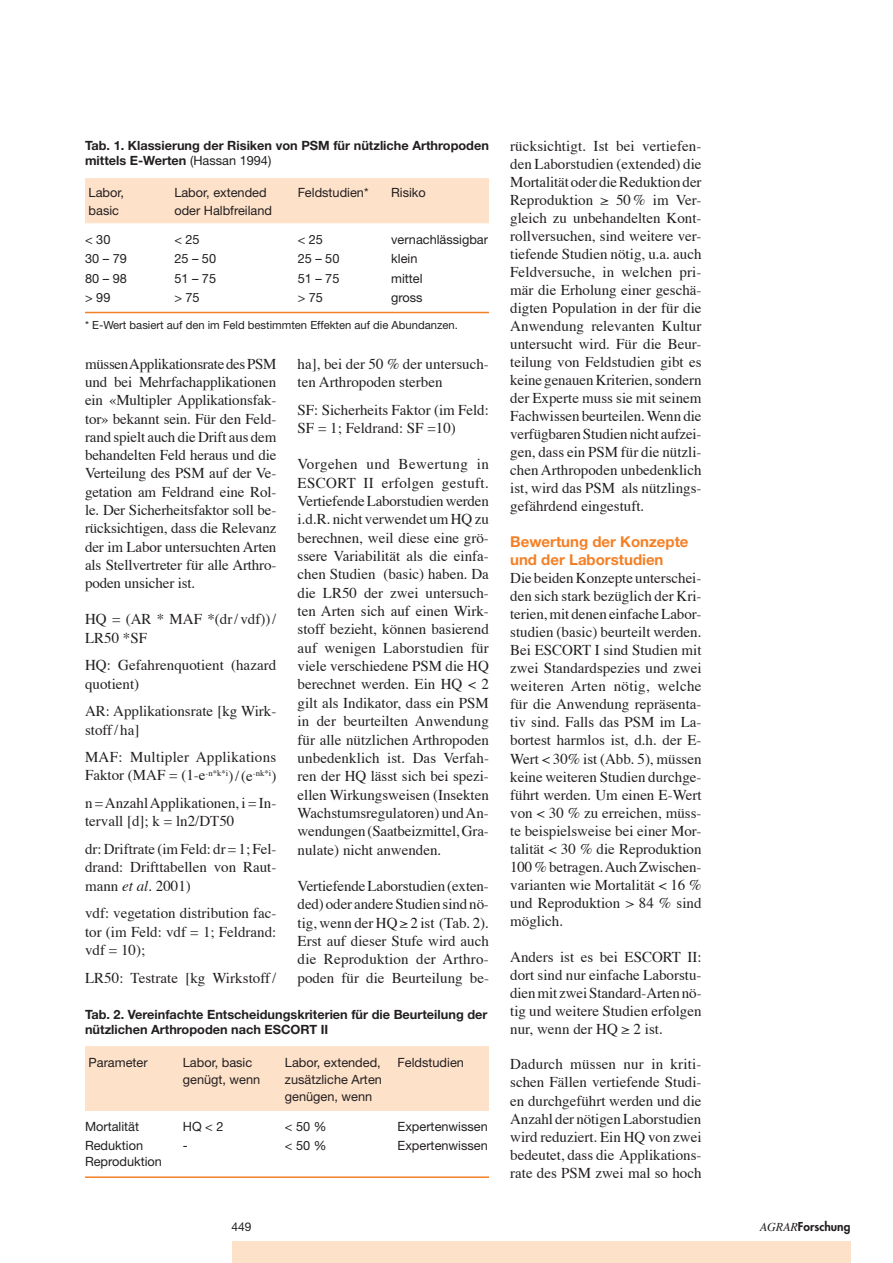
<style>
.page{position:relative;width:893px;height:1263px;background:#fff}
.page>*{position:absolute;margin:0;border:0;box-sizing:border-box;transform-origin:0 0}
.t1{font:15px/18px "Times";color:#231f20;text-align:justify}
.t2{font:15px/18.3px "Times";letter-spacing:.02em;color:#231f20}
.t3{font:700 15px/18px "Helvetica Neue";color:#f48026}
.t4{font:12.75px/17.4px "Helvetica Neue";color:#231f20}
.t5{font:700 12.75px/15.3px "Helvetica Neue";color:#231f20}
.t6{font:800 12px "Futura";color:#231f20}
.t7{font:12px "Helvetica Neue";color:#231f20}
.t8{font:11.25px "Helvetica Neue";color:#231f20}
.s1{font-weight:400}
.s2{font-style:italic}
.s3{font-family:"Times";font-weight:400;font-style:italic}
</style>
<div class="page">
<div style="left:232px;top:1242px;width:618px;height:21px;background:#fee1c9"></div>
<div style="left:85px;top:178px;width:404px;height:45px;background:#fee1c9"></div>
<hr style="left:85px;top:312px;width:404px;height:1px;background:#f48026">
<div style="left:85px;top:1046px;width:404px;height:65px;background:#fee1c9"></div>
<hr style="left:85px;top:1176px;width:404px;height:2px;background:#f48026">
<p class="t5" style="left:85px;top:137px;width:405px">Tab. 1. Klassierung der Risiken von PSM für nützliche Arthropoden mittels E-Werten <span class="s1">(Hassan 1994)</span></p>
<p class="t4" style="left:89px;top:184px;width:37px">Labor,</p>
<p class="t4" style="left:174px;top:184px;width:94px">Labor, extended</p>
<p class="t4" style="left:298px;top:184px;width:72px">Feldstudien*</p>
<p class="t4" style="left:391px;top:184px;width:36px">Risiko</p>
<p class="t4" style="left:89px;top:201px;width:32px">basic</p>
<p class="t4" style="left:174px;top:201px;width:99px">oder Halbfreiland</p>
<p class="t4" style="left:85px;top:230px;width:27px">&lt; 30</p>
<p class="t4" style="left:174px;top:230px;width:27px">&lt; 25</p>
<p class="t4" style="left:298px;top:230px;width:27px">&lt; 25</p>
<p class="t4" style="left:391px;top:230px;width:98px">vernachlässigbar</p>
<p class="t4" style="left:85px;top:250px;width:43px">30 – 79</p>
<p class="t4" style="left:174px;top:250px;width:43px">25 – 50</p>
<p class="t4" style="left:298px;top:250px;width:43px">25 – 50</p>
<p class="t4" style="left:391px;top:250px;width:28px">klein</p>
<p class="t4" style="left:85px;top:269px;width:43px">80 – 98</p>
<p class="t4" style="left:174px;top:269px;width:43px">51 – 75</p>
<p class="t4" style="left:298px;top:269px;width:43px">51 – 75</p>
<p class="t4" style="left:391px;top:269px;width:33px">mittel</p>
<p class="t4" style="left:85px;top:289px;width:27px">&gt; 99</p>
<p class="t4" style="left:174px;top:289px;width:27px">&gt; 75</p>
<p class="t4" style="left:298px;top:289px;width:27px">&gt; 75</p>
<p class="t4" style="left:391px;top:289px;width:33px">gross</p>
<p class="t8" style="left:85px;top:318px;width:374px">* E-Wert basiert auf den im Feld bestimmten Effekten auf die Abundanzen.</p>
<p class="t1" style="left:85px;top:353px;width:193px">müssen Applikationsrate des PSM und bei Mehrfachapplikationen ein «Multipler Applikationsfak&shy;tor» bekannt sein. Für den Feld&shy;rand spielt auch die Drift aus dem behandelten Feld heraus und die Verteilung des PSM auf der Ve&shy;getation am Feldrand eine Rol&shy;le. Der Sicherheitsfaktor soll be&shy;rücksichtigen, dass die Relevanz der im Labor untersuchten Arten als Stellvertreter für alle Arthro&shy;poden unsicher ist.</p>
<p class="t1" style="left:85px;top:609px;width:193px">HQ = (AR * MAF *(dr/ vdf))/<br>LR50 *SF</p>
<p class="t1" style="left:85px;top:655px;width:193px">HQ: Gefahrenquotient (hazard quotient)</p>
<p class="t1" style="left:85px;top:701px;width:193px">AR: Applikationsrate [kg Wirk&shy;stoff/ ha]</p>
<p class="t2" style="left:85px;top:747px;width:193px">MAF: Multipler Applikations<br>Faktor (MAF = (1-e<sup>-n*k*i</sup>)/(e<sup>-nk*i</sup>)</p>
<p class="t1" style="left:85px;top:793px;width:193px">n = Anzahl Applikationen, i = In&shy;tervall [d]; k = ln2/DT50</p>
<p class="t1" style="left:85px;top:839px;width:193px">dr: Driftrate (im Feld: dr = 1; Fel&shy;drand: Drifttabellen von Raut&shy;mann <span class="s2">et al.</span> 2001)</p>
<p class="t1" style="left:85px;top:903px;width:193px">vdf: vegetation distribution fac&shy;tor (im Feld: vdf = 1; Feldrand: vdf = 10);</p>
<p class="t1" style="left:85px;top:967px;width:193px">LR50: Testrate [kg Wirkstoff/</p>
<p class="t1" style="left:298px;top:353px;width:193px">ha], bei der 50 % der untersuch&shy;ten Arthropoden sterben</p>
<p class="t1" style="left:298px;top:399px;width:193px">SF: Sicherheits Faktor (im Feld:<br>SF = 1; Feldrand: SF =10)</p>
<p class="t1" style="left:298px;top:454px;width:193px">Vorgehen und Bewertung in ESCORT II erfolgen gestuft.<br>Vertiefende Laborstudien werden i.d.R. nicht verwendet um HQ zu berechnen, weil diese eine grö&shy;ssere Variabilität als die einfa&shy;chen Studien (basic) haben. Da die LR50 der zwei untersuch&shy;ten Arten sich auf einen Wirk&shy;stoff bezieht, können basierend auf wenigen Laborstudien für viele verschiedene PSM die HQ berechnet werden. Ein HQ &lt; 2 gilt als Indikator, dass ein PSM in der beurteilten Anwendung für alle nützlichen Arthropoden unbedenklich ist. Das Verfah&shy;ren der HQ lässt sich bei spezi&shy;ellen Wirkungsweisen (Insekten Wachstumsregulatoren) und An&shy;wendungen (Saatbeizmittel, Gra&shy;nulate) nicht anwenden.</p>
<p class="t1" style="left:298px;top:875px;width:193px">Vertiefende Laborstudien (exten&shy;ded) oder andere Studien sind nö&shy;tig, wenn der HQ ≥ 2 ist (Tab. 2).<br>Erst auf dieser Stufe wird auch die Reproduktion der Arthro&shy;poden für die Beurteilung be-</p>
<p class="t5" style="left:85px;top:1006px;width:404px">Tab. 2. Vereinfachte Entscheidungskriterien für die Beurteilung der nützlichen Arthropoden nach ESCORT II</p>
<p class="t4" style="left:89px;top:1053px;width:61px">Parameter</p>
<p class="t4" style="left:183px;top:1053px;width:71px">Labor, basic</p>
<p class="t4" style="left:285px;top:1053px;width:97px">Labor, extended,</p>
<p class="t4" style="left:398px;top:1053px;width:68px">Feldstudien</p>
<p class="t4" style="left:183px;top:1070px;width:79px">genügt, wenn</p>
<p class="t4" style="left:285px;top:1070px;width:99px">zusätzliche Arten genügen, wenn</p>
<p class="t4" style="left:85px;top:1117px;width:56px">Mortalität</p>
<p class="t4" style="left:183px;top:1117px;width:42px">HQ &lt; 2</p>
<p class="t4" style="left:285px;top:1117px;width:43px">&lt; 50 %</p>
<p class="t4" style="left:398px;top:1117px;width:92px">Expertenwissen</p>
<p class="t4" style="left:85px;top:1137px;width:60px">Reduktion</p>
<p class="t4" style="left:183px;top:1137px;width:6px">-</p>
<p class="t4" style="left:285px;top:1137px;width:43px">&lt; 50 %</p>
<p class="t4" style="left:398px;top:1137px;width:92px">Expertenwissen</p>
<p class="t4" style="left:85px;top:1152px;width:78px">Reproduktion</p>
<p class="t1" style="left:510px;top:136px;width:193px">rücksichtigt. Ist bei vertiefen&shy;den Laborstudien (extended) die Mortalität oder die Reduktion der Reproduktion ≥ 50% im Ver&shy;gleich zu unbehandelten Kont&shy;rollversuchen, sind weitere ver&shy;tiefende Studien nötig, u.a. auch Feldversuche, in welchen pri&shy;mär die Erholung einer geschä&shy;digten Population in der für die Anwendung relevanten Kultur untersucht wird. Für die Beur&shy;teilung von Feldstudien gibt es keine genauen Kriterien, sondern der Experte muss sie mit seinem Fachwissen beurteilen. Wenn die verfügbaren Studien nicht aufzei&shy;gen, dass ein PSM für die nützli&shy;chen Arthropoden unbedenklich ist, wird das PSM als nützlings&shy;gefährdend eingestuft.</p>
<p class="t3" style="left:510px;top:533px;width:180px">Bewertung der Konzepte und der Laborstudien</p>
<p class="t1" style="left:510px;top:568px;width:193px">Die beiden Konzepte unterschei&shy;den sich stark bezüglich der Kri&shy;terien, mit denen einfache Labor&shy;studien (basic) beurteilt werden.<br>Bei ESCORT I sind Studien mit zwei Standardspezies und zwei weiteren Arten nötig, welche für die Anwendung repräsenta&shy;tiv sind. Falls das PSM im La&shy;bortest harmlos ist, d.h. der E-Wert &lt; 30% ist (Abb. 5), müssen keine weiteren Studien durchge&shy;führt werden. Um einen E-Wert von &lt; 30 % zu erreichen, müss&shy;te beispielsweise bei einer Mor&shy;talität &lt; 30 % die Reproduktion 100 % betragen. Auch Zwischen&shy;varianten wie Mortalität &lt; 16 % und Reproduktion &gt; 84 % sind möglich.</p>
<p class="t1" style="left:510px;top:946px;width:193px">Anders ist es bei ESCORT II: dort sind nur einfache Laborstu&shy;dien mit zwei Standard-Arten nö&shy;tig und weitere Studien erfolgen nur, wenn der HQ ≥ 2 ist.</p>
<p class="t1" style="left:510px;top:1054px;width:193px">Dadurch müssen nur in kriti&shy;schen Fällen vertiefende Studi&shy;en durchgeführt werden und die Anzahl der nötigen Laborstudien wird reduziert. Ein HQ von zwei bedeutet, dass die Applikations&shy;rate des PSM zwei mal so hoch</p>
<p class="t7" style="left:232px;top:1220px;width:22px">449</p>
<p class="t6" style="left:760px;top:1219px;width:92px"><span class="s3">AGRAR</span>Forschung</p>
</div>
